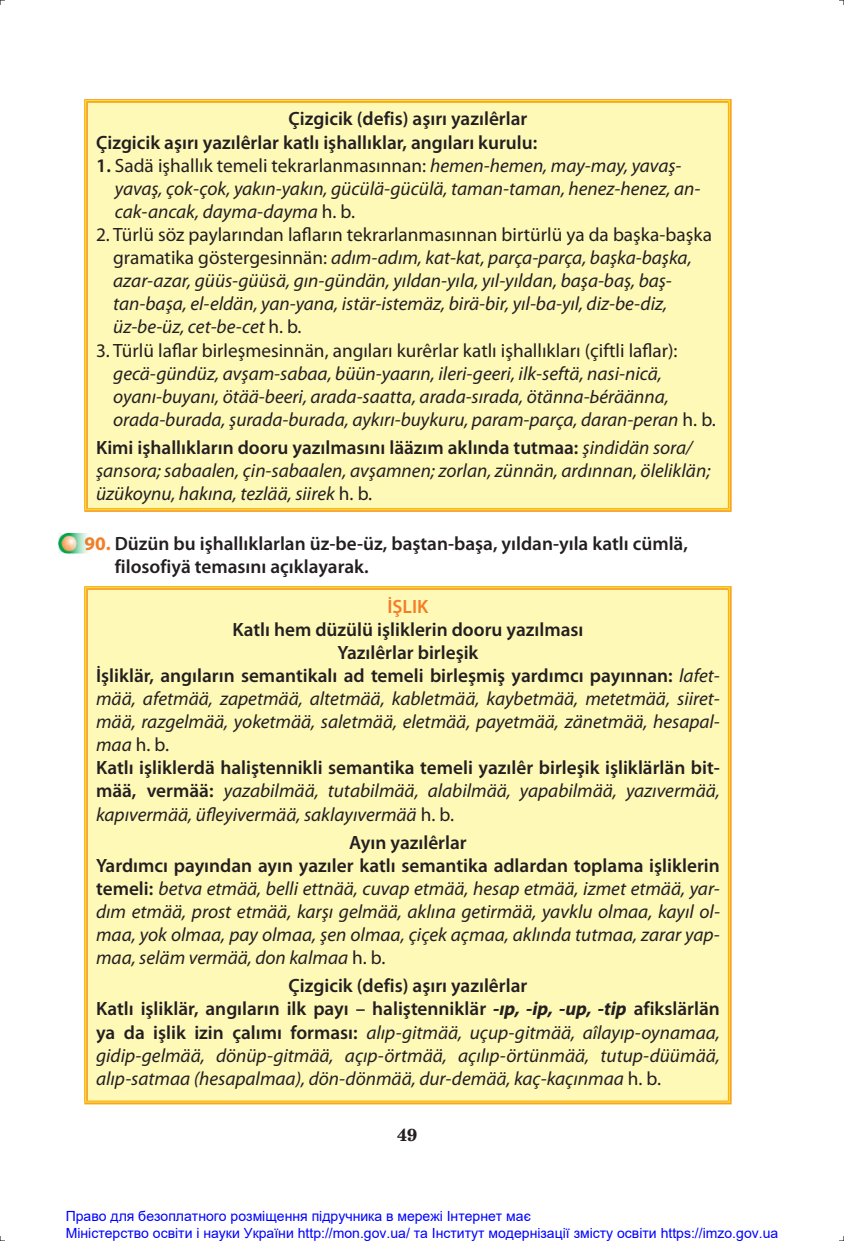
<style>
.page{position:relative;width:844px;height:1241px;background:#fff}
.page>*{position:absolute;margin:0;border:0;box-sizing:border-box;transform-origin:0 0}
.t1{font:italic 19.25px/23.1px "Myriad Pro";color:#231f20}
.t2{font:600 19.25px/23.1px "Myriad Pro";color:#231f20}
.t3{font:19.25px "Myriad Pro";color:#231f20}
.t4{font:600 19.25px "Myriad Pro";color:#f47d27}
.t5{font:700 17.5px "Te X Gyre Schola";color:#231f20}
.t6{font:14px/16.8px "Arial";color:#00f}
.s1{font-weight:600;font-style:normal}
.s2{font-style:normal}
.s3{font-weight:700;color:#f47d27}
.s4{font-weight:400;font-style:italic}
.s5{font-style:italic}
.s6{font-weight:700}
</style>
<div class="page">
<div style="left:86px;top:101px;width:643px;height:409px;background:#fff9b8"></div>
<hr style="left:84px;top:99px;width:647px;height:4px;background:#fff101">
<hr style="left:84px;top:103px;width:4px;height:405px;background:#fde10d">
<hr style="left:727px;top:103px;width:4px;height:405px;background:#f9aa3a">
<hr style="left:84px;top:508px;width:647px;height:4px;background:#fde00d">
<hr style="left:84px;top:99px;width:647px;height:1px;background:#f99f42">
<hr style="left:86px;top:101px;width:642px;height:2px;background:#f99f42">
<hr style="left:84px;top:100px;width:1px;height:410px;background:#f99f42">
<hr style="left:86px;top:103px;width:2px;height:405px;background:#f99f42">
<hr style="left:727px;top:103px;width:1px;height:405px;background:#f99f42">
<hr style="left:729px;top:100px;width:2px;height:410px;background:#f99f42">
<hr style="left:86px;top:508px;width:642px;height:1px;background:#f99f42">
<hr style="left:84px;top:510px;width:647px;height:2px;background:#f99f42">
<div style="left:86px;top:588px;width:643px;height:514px;background:#fff9b8"></div>
<hr style="left:84px;top:586px;width:647px;height:3px;background:#fff101">
<hr style="left:84px;top:589px;width:4px;height:511px;background:#fde10d">
<hr style="left:727px;top:589px;width:4px;height:511px;background:#f9aa3a">
<hr style="left:84px;top:1100px;width:647px;height:4px;background:#fbbf28">
<hr style="left:84px;top:586px;width:647px;height:1px;background:#f99f42">
<hr style="left:86px;top:588px;width:642px;height:1px;background:#f99f42">
<hr style="left:84px;top:587px;width:1px;height:515px;background:#f99f42">
<hr style="left:86px;top:589px;width:2px;height:511px;background:#f99f42">
<hr style="left:727px;top:589px;width:1px;height:511px;background:#f99f42">
<hr style="left:729px;top:587px;width:2px;height:515px;background:#f99f42">
<hr style="left:86px;top:1100px;width:642px;height:1px;background:#f99f42">
<hr style="left:84px;top:1102px;width:647px;height:2px;background:#f99f42">
<img style="left:59px;top:533px;width:29px;height:20px">
<p class="t2" style="left:96px;top:107px;width:442px;text-indent:192px">Çizgicik (defis) aşırı yazılêrlar<br>Çizgicik aşırı yazılêrlar katlı işhallıklar, angıları kurulu:</p>
<p class="t1" style="left:115px;top:153px;width:586px;text-indent:-19px"><span class="s1">1.</span> <span class="s2">Sadä işhallık temeli tekrarlanmasınnan:</span> hemen-hemen, may-may, yavaş&shy;yavaş, çok-çok, yakın-yakın, gücülä-gücülä, taman-taman, henez-henez, an&shy;cak-ancak, dayma-dayma <span class="s2">h. b.</span></p>
<p class="t1" style="left:113px;top:223px;width:600px;text-indent:-17px"><span class="s2">2. Türlü söz paylarından lafların tekrarlanmasınnan birtürlü ya da başka-başka gramatika göstergesinnän:</span> adım-adım, kat-kat, parça-parça, başka-başka, azar-azar, güüs-güüsä, gın-gündän, yıldan-yıla, yıl-yıldan, başa-baş, baş&shy;tan-başa, el-eldän, yan-yana, istär-istemäz, birä-bir, yıl-ba-yıl, diz-be-diz, üz-be-üz, cet-be-cet <span class="s2">h. b.</span></p>
<p class="t3" style="left:96px;top:338px;width:583px">3. Türlü laflar birleşmesinnän, angıları kurêrlar katlı işhallıkları (çiftli laflar):</p>
<p class="t1" style="left:113px;top:361px;width:604px">gecä-gündüz, avşam-sabaa, büün-yaarın, ileri-geeri, ilk-seftä, nasi-nicä, oyanı-buyanı, ötää-beeri, arada-saatta, arada-sırada, ötäппа-Ьéräänna, orada-burada, şurada-burada, aykırı-buykuru, param-parça, daran-peran <span class="s2">h. b.</span></p>
<p class="t1" style="left:96px;top:435px;width:615px"><span class="s1">Kimi işhallıkların dooru yazılmasını lääzım aklında tutmaa:</span> şindidän sora/ şansora; sabaalen, çin-sabaalen, avşamnen; zorlan, zünnän, ardınnan, öleliklän; üzükoynu, hakına, tezlää, siirek <span class="s2">h. b.</span></p>
<p class="t2" style="left:115px;top:531px;width:574px;text-indent:-30px"><span class="s3">90.</span> Düzün bu işhallıklarlan üz-be-üz, baştan-başa, yıldan-yıla katlı cümlä, filosofiyä temasını açıklayarak.</p>
<p class="t4" style="left:387px;top:593px;width:42px">İŞLIK</p>
<p class="t2" style="left:232px;top:617px;width:352px">Katlı hem düzülü işliklerin dooru yazılması</p>
<p class="t2" style="left:337px;top:640px;width:142px">Yazılêrlar birleşik</p>
<p class="t2" style="left:96px;top:663px;width:625px">İşliklär, angıların semantikalı ad temeli birleşmiş yardımcı payınnan: <span class="s4">lafet-</span></p>
<p class="t1" style="left:96px;top:686px;width:625px">mää, afetmää, zapetmää, altetmää, kabletmää, kaybetmää, metetmää, siiret-</p>
<p class="t1" style="left:96px;top:709px;width:625px">mää, razgelmää, yoketmää, saletmää, eletmää, payetmää, zänetmää, hesapal-</p>
<p class="t3" style="left:96px;top:732px;width:74px"><span class="s5">maa</span> h. b.</p>
<p class="t2" style="left:96px;top:755px;width:625px">Katlı işliklerdä haliştennikli semantika temeli yazılêr birleşik işliklärlän bit-</p>
<p class="t1" style="left:96px;top:779px;width:625px"><span class="s1">mää, vermää:</span> yazabilmää, tutabilmää, alabilmää, yapabilmää, yazıvermää,</p>
<p class="t1" style="left:96px;top:802px;width:359px">kapıvermää, üfleyivermää, saklayıvermää <span class="s2">h. b.</span></p>
<p class="t1" style="left:96px;top:830px;width:625px;text-indent:253px"><span class="s1">Ayın yazılêrlar<br>Yardımcı payından ayın yazıler katlı semantika adlardan toplama işliklerin temeli:</span> betva etmää, belli ettnää, cuvap etmää, hesap etmää, izmet etmää, yar&shy;dım etmää, prost etmää, karşı gelmää, aklına getirmää, yavklu olmaa, kayıl ol&shy;maa, yok olmaa, pay olmaa, şen olmaa, çiçek açmaa, aklında tutmaa, zarar yap&shy;maa, seläm vermää, don kalmaa <span class="s2">h. b.</span></p>
<p class="t1" style="left:96px;top:973px;width:625px;text-indent:192px"><span class="s1">Çizgicik (defis) aşırı yazılêrlar<br>Katlı işliklär, angıların ilk payı – haliştenniklär</span> <span class="s6">-ıp, -ip, -up, -tip</span> <span class="s1">afikslärlän ya da işlik izin çalımı forması:</span> alıp-gitmää, uçup-gitmää, aîlayıp-oynamaa, gidip-gelmää, dönüp-gitmää, açıp-örtmää, açılıp-örtünmää, tutup-düümää, alıp-satmaa (hesapalmaa), dön-dönmää, dur-demää, kaç-kaçınmaa <span class="s2">h. b.</span></p>
<p class="t5" style="left:397px;top:1119px;width:22px">49</p>
<p class="t6" style="left:66px;top:1207px;width:713px">Право для безоплатного розміщення підручника в мережі Інтернет має<br>Міністерство освіти і науки України http://mon.gov.ua/ та Інститут модернізації змісту освіти https://imzo.gov.ua</p>
</div>
